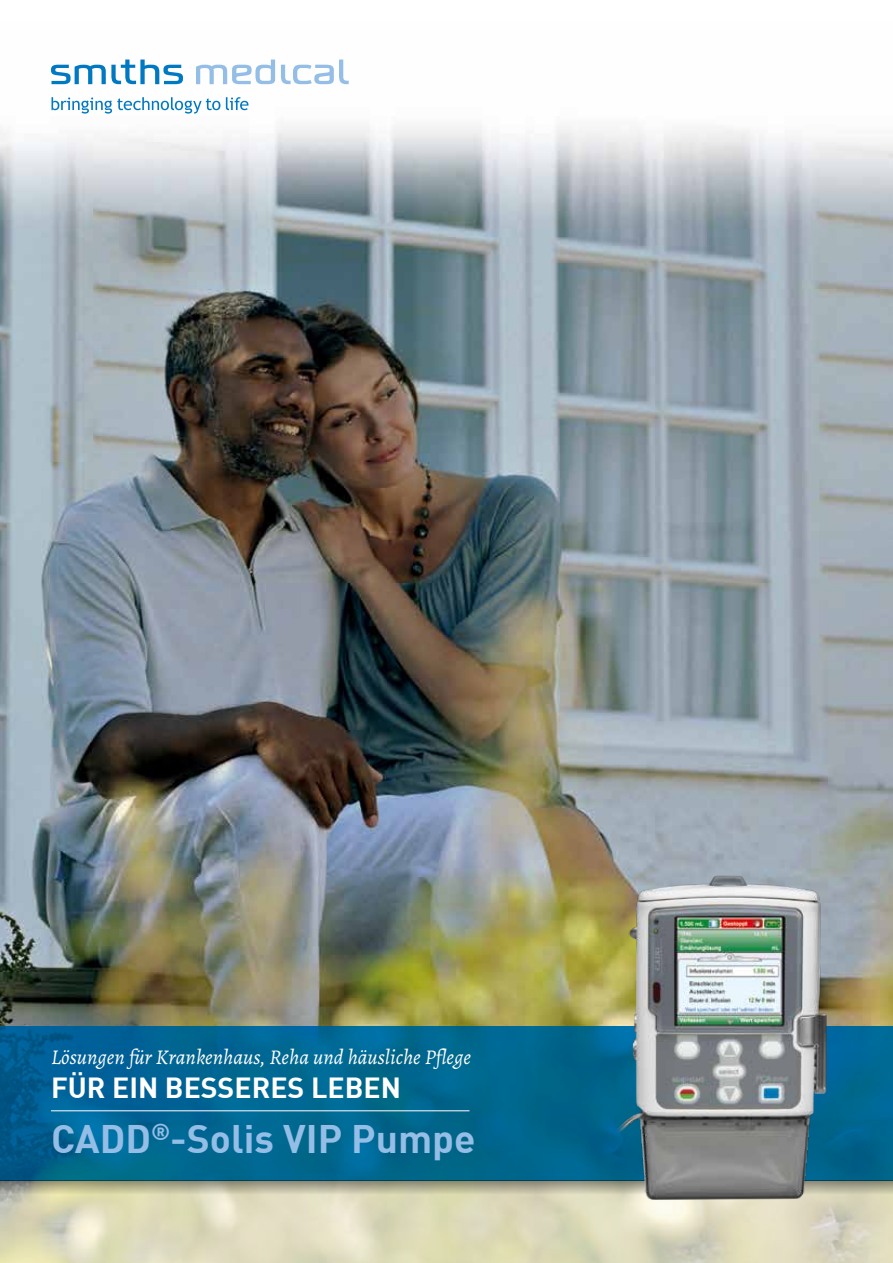
<style>
.page{position:relative;width:893px;height:1263px;background:#fff}
.page>*{position:absolute;margin:0;border:0;box-sizing:border-box;transform-origin:0 0}
.t1{font:700 39px "DIN";color:#94bee6}
.t2{font:700 28.5px "DIN";color:#fff}
.t3{font:italic 21px "Alegreya";color:#fff}
</style>
<div class="page">
<img style="left:0;top:59px;width:893px;height:967px">
<svg style="left:0;top:1218px;width:893px;height:45px;background:#dcd9bc"></svg>
<svg style="left:0;top:1026px;width:893px;height:155px;background:#006590"></svg>
<svg style="left:0;top:1181px;width:893px;height:37px;background:#cdcaac"></svg>
<hr style="left:51px;top:1110px;width:418px;height:1px;background:#fff">
<img style="left:556px;top:835px;width:297px;height:390px">
<svg style="left:51px;top:60px;width:132px;height:24px"></svg>
<svg style="left:196px;top:60px;width:79px;height:24px"></svg>
<svg style="left:281px;top:60px;width:68px;height:24px"></svg>
<svg style="left:52px;top:97px;width:168px;height:17px"></svg>
<svg style="left:226px;top:97px;width:22px;height:13px"></svg>
<p class="t3" style="left:51px;top:1044px;width:421px">Lösungen für Krankenhaus, Reha und häusliche Pflege</p>
<h2 class="t2" style="left:51px;top:1069px;width:351px">FÜR EIN BESSERES LEBEN</h2>
<h1 class="t1" style="left:51px;top:1113px;width:426px">CADD<sup>®</sup>-Solis VIP Pumpe</h1>
</div>
